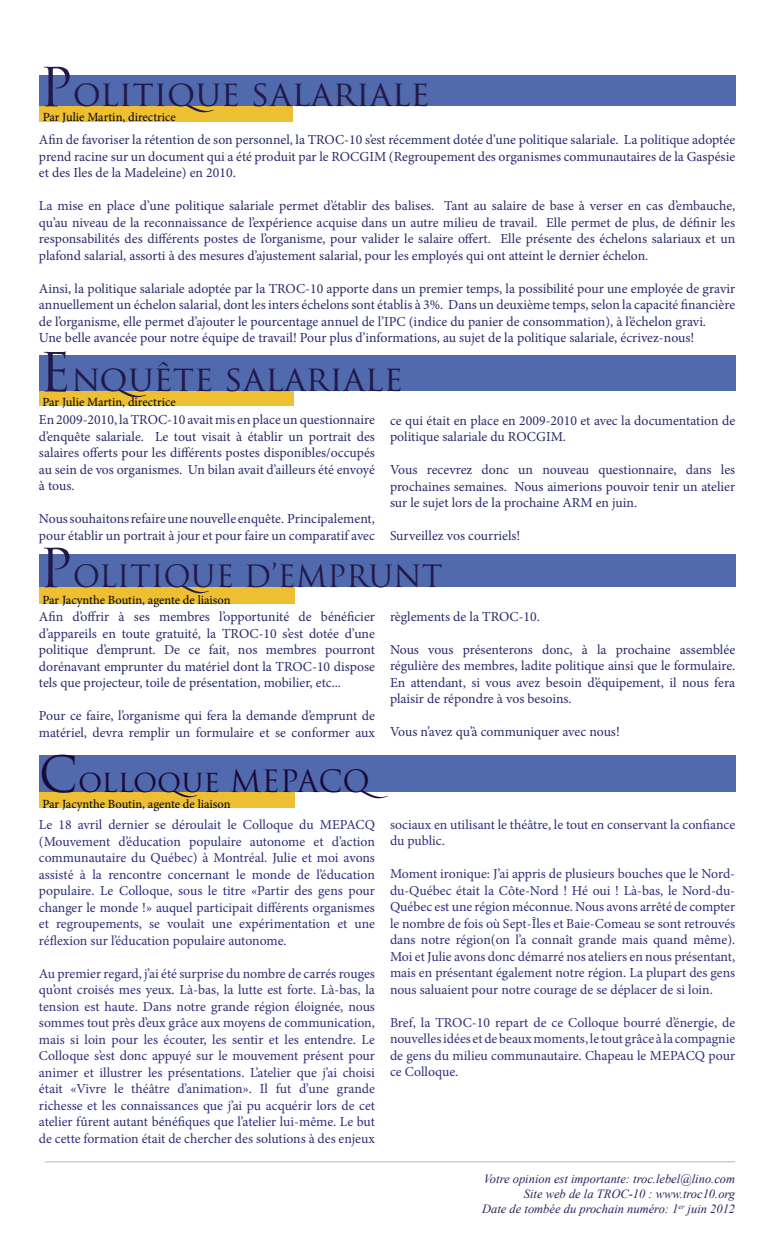
<style>
.page{position:relative;width:765px;height:1260px;background:#fff}
.page>*{position:absolute;margin:0;border:0;box-sizing:border-box;transform-origin:0 0}
.t1{font:52.5px "Trajan Pro";color:#22194a}
.t2{font:35px "Trajan Pro";color:#22194a}
.t3{font:30px "Trajan Pro";color:#22194a}
.t4{font:30px "Trajan Pro";color:#1b0a38}
.t5{font:13.75px/16.5px "Minion Pro";color:#292a6b;text-align:justify}
.t6{font:13.75px/16.5px "Minion Pro";color:#2e2d7a;text-align:justify}
.t7{font:italic 12.5px "Times New Roman";color:#27225b}
.t8{font:12.5px "Minion Pro";color:#000}
.s1{font-size:48.75px}
</style>
<div class="page">
<hr style="left:45px;top:1161px;width:690px;height:1px;background:#231f20">
<div style="left:39px;top:578px;width:255px;height:26px;background:#eebf31"></div>
<div style="left:39px;top:555px;width:696px;height:32px;background:#516aad"></div>
<div style="left:39px;top:785px;width:255px;height:23px;background:#eebf31"></div>
<div style="left:39px;top:755px;width:696px;height:37px;background:#516aad"></div>
<div style="left:39px;top:384px;width:254px;height:22px;background:#eebf31"></div>
<div style="left:39px;top:356px;width:696px;height:35px;background:#516aad"></div>
<div style="left:39px;top:100px;width:253px;height:21px;background:#eebf31"></div>
<div style="left:39px;top:76px;width:696px;height:30px;background:#516aad"></div>
<p class="t1" style="left:39px;top:54px;width:35px">P</p>
<p class="t8" style="left:43px;top:109px;width:135px">Par Julie Martin, directrice</p>
<p class="t2" style="left:73px;top:71px;width:358px">olitique salariale</p>
<p class="t5" style="left:39px;top:131px;width:698px">Afin de favoriser la rétention de son personnel, la TROC-10 s’est récemment dotée d’une politique salariale. La politique adoptée prend racine sur un document qui a été produit par le ROCGIM (Regroupement des organismes communautaires de la Gaspésie et des Iles de la Madeleine) en 2010.</p>
<p class="t5" style="left:39px;top:197px;width:698px">La mise en place d’une politique salariale permet d’établir des balises. Tant au salaire de base à verser en cas d’embauche, qu’au niveau de la reconnaissance de l’expérience acquise dans un autre milieu de travail. Elle permet de plus, de définir les responsabilités des différents postes de l’organisme, pour valider le salaire offert. Elle présente des échelons salariaux et un plafond salarial, assorti à des mesures d’ajustement salarial, pour les employés qui ont atteint le dernier échelon.</p>
<p class="t5" style="left:39px;top:280px;width:698px">Ainsi, la politique salariale adoptée par la TROC-10 apporte dans un premier temps, la possibilité pour une employée de gravir annuellement un échelon salarial, dont les inters échelons sont établis à 3%. Dans un deuxième temps, selon la capacité financière de l’organisme, elle permet d’ajouter le pourcentage annuel de l’IPC (indice du panier de consommation), à l’échelon gravi.</p>
<p class="t5" style="left:39px;top:329px;width:657px">Une belle avancée pour notre équipe de travail! Pour plus d’informations, au sujet de la politique salariale, écrivez-nous!</p>
<p class="t1" style="left:39px;top:339px;width:34px">E</p>
<p class="t8" style="left:43px;top:394px;width:135px">Par Julie Martin, directrice</p>
<p class="t2" style="left:71px;top:356px;width:333px">nquête salariale</p>
<p class="t5" style="left:39px;top:411px;width:338px">En 2009-2010, la TROC-10 avait mis en place un questionnaire d’enquête salariale. Le tout visait à établir un portrait des salaires offerts pour les différents postes disponibles/occupés au sein de vos organismes. Un bilan avait d’ailleurs été envoyé à tous.</p>
<p class="t5" style="left:39px;top:510px;width:338px">Nous souhaitons refaire une nouvelle enquête. Principalement, pour établir un portrait à jour et pour faire un comparatif avec</p>
<p class="t5" style="left:390px;top:412px;width:347px">ce qui était en place en 2009-2010 et avec la documentation de politique salariale du ROCGIM.</p>
<p class="t5" style="left:390px;top:462px;width:347px">Vous recevrez donc un nouveau questionnaire, dans les prochaines semaines. Nous aimerions pouvoir tenir un atelier sur le sujet lors de la prochaine ARM en juin.</p>
<p class="t5" style="left:390px;top:528px;width:132px">Surveillez vos courriels!</p>
<p class="t1" style="left:39px;top:535px;width:35px">P</p>
<p class="t8" style="left:43px;top:591px;width:190px">Par Jacynthe Boutin, agente de liaison</p>
<p class="t3" style="left:73px;top:557px;width:372px">OLITIQUE D’EMPRUNT</p>
<p class="t5" style="left:39px;top:609px;width:338px">Afin d’offrir à ses membres l’opportunité de bénéficier d’appareils en toute gratuité, la TROC-10 s’est dotée d’une politique d’emprunt. De ce fait, nos membres pourront dorénavant emprunter du matériel dont la TROC-10 dispose tels que projecteur, toile de présentation, mobilier, etc...</p>
<p class="t5" style="left:39px;top:708px;width:338px">Pour ce faire, l’organisme qui fera la demande d’emprunt de matériel, devra remplir un formulaire et se conformer aux</p>
<p class="t5" style="left:390px;top:608px;width:151px">règlements de la TROC-10.</p>
<p class="t5" style="left:390px;top:641px;width:347px">Nous vous présenterons donc, à la prochaine assemblée régulière des membres, ladite politique ainsi que le formulaire.<br>En attendant, si vous avez besoin d’équipement, il nous fera plaisir de répondre à vos besoins.</p>
<p class="t5" style="left:390px;top:724px;width:231px">Vous n’avez qu’à communiquer avec nous!</p>
<p class="t4" style="left:39px;top:762px;width:350px"><span class="s1">C</span>olloque MEPACQ</p>
<p class="t8" style="left:43px;top:795px;width:190px">Par Jacynthe Boutin, agente de liaison</p>
<p class="t6" style="left:39px;top:817px;width:338px">Le 18 avril dernier se déroulait le Colloque du MEPACQ (Mouvement d’éducation populaire autonome et d’action communautaire du Québec) à Montréal. Julie et moi avons assisté à la rencontre concernant le monde de l’éducation populaire. Le Colloque, sous le titre «Partir des gens pour changer le monde !» auquel participait différents organismes et regroupements, se voulait une expérimentation et une réflexion sur l’éducation populaire autonome.</p>
<p class="t6" style="left:39px;top:965px;width:338px">Au premier regard, j’ai été surprise du nombre de carrés rouges qu’ont croisés mes yeux. Là-bas, la lutte est forte. Là-bas, la tension est haute. Dans notre grande région éloignée, nous sommes tout près d’eux grâce aux moyens de communication, mais si loin pour les écouter, les sentir et les entendre. Le Colloque s’est donc appuyé sur le mouvement présent pour animer et illustrer les présentations. L’atelier que j’ai choisi était «Vivre le théâtre d’animation». Il fut d’une grande richesse et les connaissances que j’ai pu acquérir lors de cet atelier fûrent autant bénéfiques que l’atelier lui-même. Le but de cette formation était de chercher des solutions à des enjeux</p>
<p class="t6" style="left:390px;top:816px;width:347px">sociaux en utilisant le théâtre, le tout en conservant la confiance du public.</p>
<p class="t6" style="left:390px;top:865px;width:347px">Moment ironique: J’ai appris de plusieurs bouches que le Nord&shy;du-Québec était la Côte-Nord ! Hé oui ! Là-bas, le Nord-du-Québec est une région méconnue. Nous avons arrêté de compter le nombre de fois où Sept-Îles et Baie-Comeau se sont retrouvés dans notre région(on l’a connaît grande mais quand même).<br>Moi et Julie avons donc démarré nos ateliers en nous présentant, mais en présentant également notre région. La plupart des gens nous saluaient pour notre courage de se déplacer de si loin.</p>
<p class="t6" style="left:390px;top:1014px;width:347px">Bref, la TROC-10 repart de ce Colloque bourré d’énergie, de nouvelles idées et de beaux moments, le tout grâce à la compagnie de gens du milieu communautaire. Chapeau le MEPACQ pour ce Colloque.</p>
<p class="t7" style="left:484px;top:1170px;width:253px">Votre opinion est importante: troc.lebel@lino.com</p>
<p class="t7" style="left:524px;top:1185px;width:213px">Site web de la TROC-10 : www.troc10.org</p>
<p class="t7" style="left:482px;top:1200px;width:255px">Date de tombée du prochain numéro: 1<sup>er</sup> juin 2012</p>
</div>
